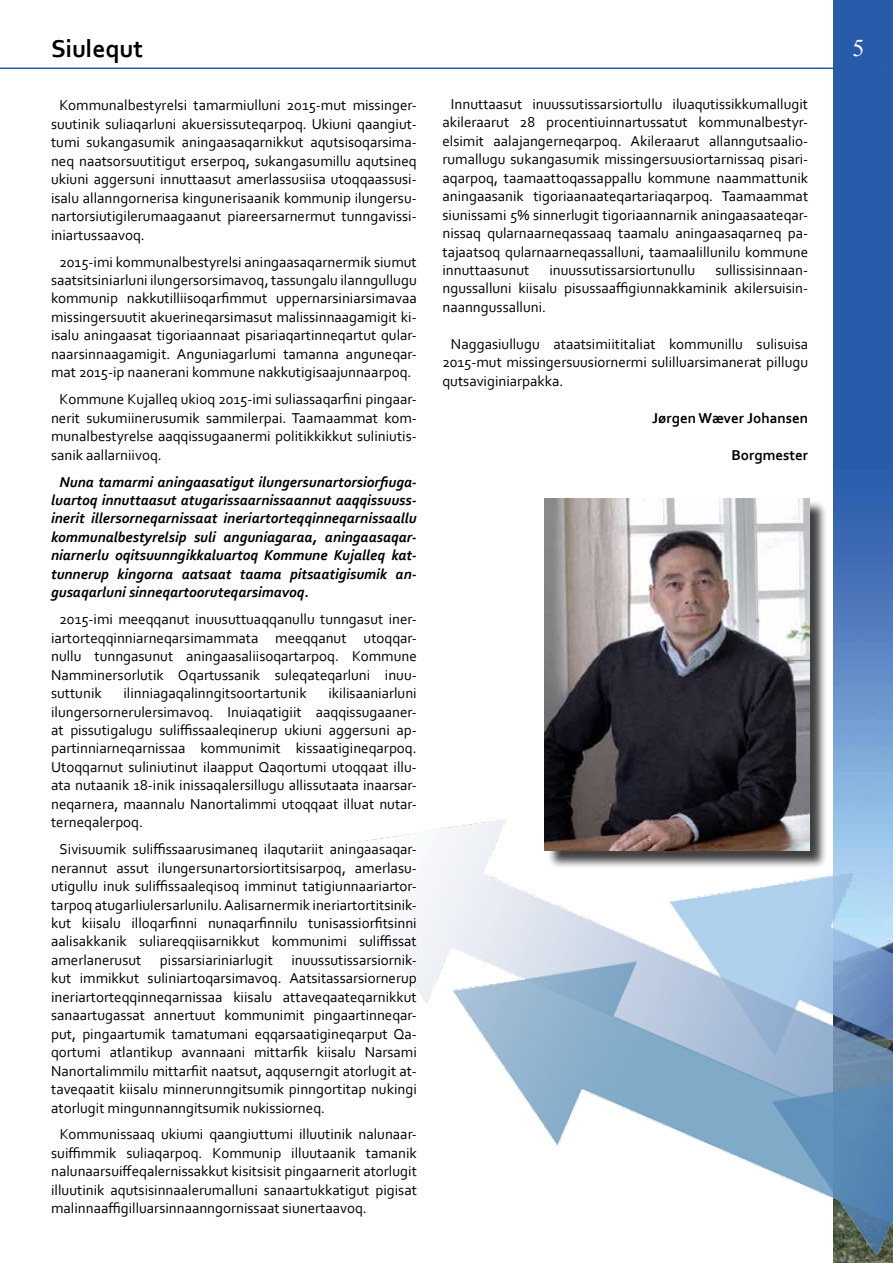
<style>
.page{position:relative;width:893px;height:1263px;background:#fff}
.page>*{position:absolute;margin:0;border:0;box-sizing:border-box;transform-origin:0 0}
.t1{font:700 25.5px "Corbel";color:#000}
.t2{font:24px "Times New Roman";color:#fff}
.t3{font:15px/18.5px "Corbel";color:#000;text-align:justify}
.t4{font:italic 700 15px/18.5px "Corbel";color:#000;text-align:justify}
.t5{font:700 15px "Corbel";color:#000}
</style>
<div class="page">
<img style="left:833px;top:0;width:60px;height:751px">
<img style="left:321px;top:751px;width:572px;height:512px">
<div style="left:547px;top:500px;width:281px;height:369px;background:#000;opacity:.75"></div>
<img style="left:544px;top:498px;width:265px;height:353px">
<hr style="left:0;top:68px;width:884px;height:1px;background:#255caa">
<h1 class="t1" style="left:51px;top:33px;width:94px">Siulequt</h1>
<h2 class="t2" style="left:852px;top:32px;width:13px">5</h2>
<p class="t3" style="left:51px;top:96px;width:367px;text-indent:8px">Kommunalbestyrelsi tamarmiulluni 2015-mut missinger&shy;suutinik suliaqarluni akuersissuteqarpoq. Ukiuni qaangiut&shy;tumi sukangasumik aningaasaqarnikkut aqutsisoqarsima&shy;neq naatsorsuutitigut erserpoq, sukangasumillu aqutsineq ukiuni aggersuni innuttaasut amerlassusiisa utoqqaassusi&shy;isalu allanngornerisa kingunerisaanik kommunip ilungersu&shy;nartorsiutigilerumaagaanut piareersarnermut tunngavissi&shy;iniartussaavoq.</p>
<p class="t3" style="left:51px;top:252px;width:367px;text-align:center">2015-imi kommunalbestyrelsi aningaasaqarnermik siumut saatsitsiniarluni ilungersorsimavoq, tassungalu ilanngullugu kommunip nakkutilliisoqarfimmut uppernarsiniarsimavaa missingersuutit akuerineqarsimasut malissinnaagamigit ki&shy;isalu aningaasat tigoriaannaat pisariaqartinneqartut qular&shy;naarsinnaagamigit. Anguniagarlumi tamanna anguneqar&shy;mat 2015-ip naanerani kommune nakkutigisaajunnaarpoq.</p>
<p class="t3" style="left:51px;top:390px;width:367px;text-indent:8px">Kommune Kujalleq ukioq 2015-imi suliassaqarfini pingaar&shy;nerit sukumiinerusumik sammilerpai. Taamaammat kom&shy;munalbestyrelse aaqqissugaanermi politikkikkut suliniutis&shy;sanik aallarniivoq.</p>
<p class="t4" style="left:51px;top:472px;width:367px;text-indent:9px">Nuna tamarmi aningaasatigut ilungersunartorsiorfiuga&shy;luartoq innuttaasut atugarissaarnissaannut aaqqissuuss&shy;inerit illersorneqarnissaat ineriartorteqqinneqarnissaallu kommunalbestyrelsip suli anguniagaraa, aningaasaqar&shy;niarnerlu oqitsuunngikkaluartoq Kommune Kujalleq kat&shy;tunnerup kingorna aatsaat taama pitsaatigisumik an&shy;gusaqarluni sinneqartooruteqarsimavoq.</p>
<p class="t3" style="left:51px;top:610px;width:367px;text-indent:9px">2015-imi meeqqanut inuusuttuaqqanullu tunngasut iner&shy;iartorteqqinniarneqarsimammata meeqqanut utoqqar&shy;nullu tunngasunut aningaasaliisoqartarpoq. Kommune Namminersorlutik Oqartussanik suleqateqarluni inuu&shy;suttunik</p>
<p class="t3" style="left:442px;top:94px;width:367px;text-indent:8px">Innuttaasut inuussutissarsiortullu iluaqutissikkumallugit akileraarut 28 procentiuinnartussatut kommunalbestyr&shy;elsimit aalajangerneqarpoq. Akileraarut allanngutsaalio&shy;rumallugu sukangasumik missingersuusiortarnissaq pisari&shy;aqarpoq, taamaattoqassappallu kommune naammattunik aningaasanik tigoriaanaateqartariaqarpoq. Taamaammat siunissami 5% sinnerlugit tigoriaannarnik aningaasaateqar&shy;nissaq qularnaarneqassaaq taamalu aningaasaqarneq pa&shy;tajaatsoq qularnaarneqassalluni, taamaalillunilu kommune innuttaasunut</p>
<p class="t3" style="left:442px;top:260px;width:367px;text-indent:273px">sullissisinnaan&shy;ngussalluni kiisalu pisussaaffigiunnakkaminik akilersuisin&shy;naanngussalluni.</p>
<p class="t3" style="left:442px;top:334px;width:367px;text-indent:9px">Naggasiullugu ataatsimiititaliat kommunillu sulisuisa 2015-mut missingersuusiornermi sulilluarsimanerat pillugu qutsaviginiarpakka.</p>
<p class="t5" style="left:652px;top:408px;width:157px">Jørgen Wæver Johansen</p>
<p class="t5" style="left:732px;top:445px;width:78px">Borgmester</p>
<p class="t3" style="left:549px;top:260px;width:147px">inuussutissarsiortunullu</p>
<p class="t3" style="left:51px;top:683px;width:367px;text-indent:277px">ikilisaaniarluni ilungersornerulersimavoq. Inuiaqatigiit aaqqissugaaner&shy;at pissutigalugu suliffissaaleqinerup ukiuni aggersuni ap&shy;partinniarneqarnissaa kommunimit kissaatigineqarpoq.<br>Utoqqarnut suliniutinut ilaapput Qaqortumi utoqqaat illu&shy;ata nutaanik 18-inik inissaqalersillugu allissutaata inaarsar&shy;neqarnera, maannalu Nanortalimmi utoqqaat illuat nutar&shy;terneqalerpoq.</p>
<p class="t3" style="left:51px;top:840px;width:367px;text-indent:9px">Sivisuumik suliffissaarusimaneq ilaqutariit aningaasaqar&shy;nerannut assut ilungersunartorsiortitsisarpoq, amerlasu&shy;utigullu inuk suliffissaaleqisoq imminut tatigiunnaariartor&shy;tarpoq atugarliulersarlunilu.Aalisarnermik ineriartortitsinik&shy;kut kiisalu illoqarfinni nunaqarfinnilu tunisassiorfitsinni aalisakkanik suliareqqiisarnikkut kommunimi suliffissat amerlanerusut pissarsiariniarlugit inuussutissarsiornik&shy;kut immikkut suliniartoqarsimavoq. Aatsitassarsiornerup ineriartorteqqinneqarnissaa kiisalu attaveqaateqarnikkut sanaartugassat annertuut kommunimit pingaartinneqar&shy;put, pingaartumik tamatumani eqqarsaatigineqarput Qa&shy;qortumi atlantikup avannaani mittarfik kiisalu Narsami Nanortalimmilu mittarfiit naatsut, aqquserngit atorlugit at&shy;taveqaatit kiisalu minnerunngitsumik pinngortitap nukingi atorlugit mingunnanngitsumik nukissiorneq.</p>
<p class="t3" style="left:51px;top:1125px;width:367px;text-indent:8px">Kommunissaaq ukiumi qaangiuttumi illuutinik nalunaar&shy;suiffimmik suliaqarpoq. Kommunip illuutaanik tamanik nalunaarsuiffeqalernissakkut kisitsisit pingaarnerit atorlugit illuutinik aqutsisinnaalerumalluni sanaartukkatigut pigisat malinnaaffigilluarsinnaanngornissaat siunertaavoq.</p>
<p class="t3" style="left:123px;top:683px;width:185px">ilinniagaqalinngitsoortartunik</p>
</div>
